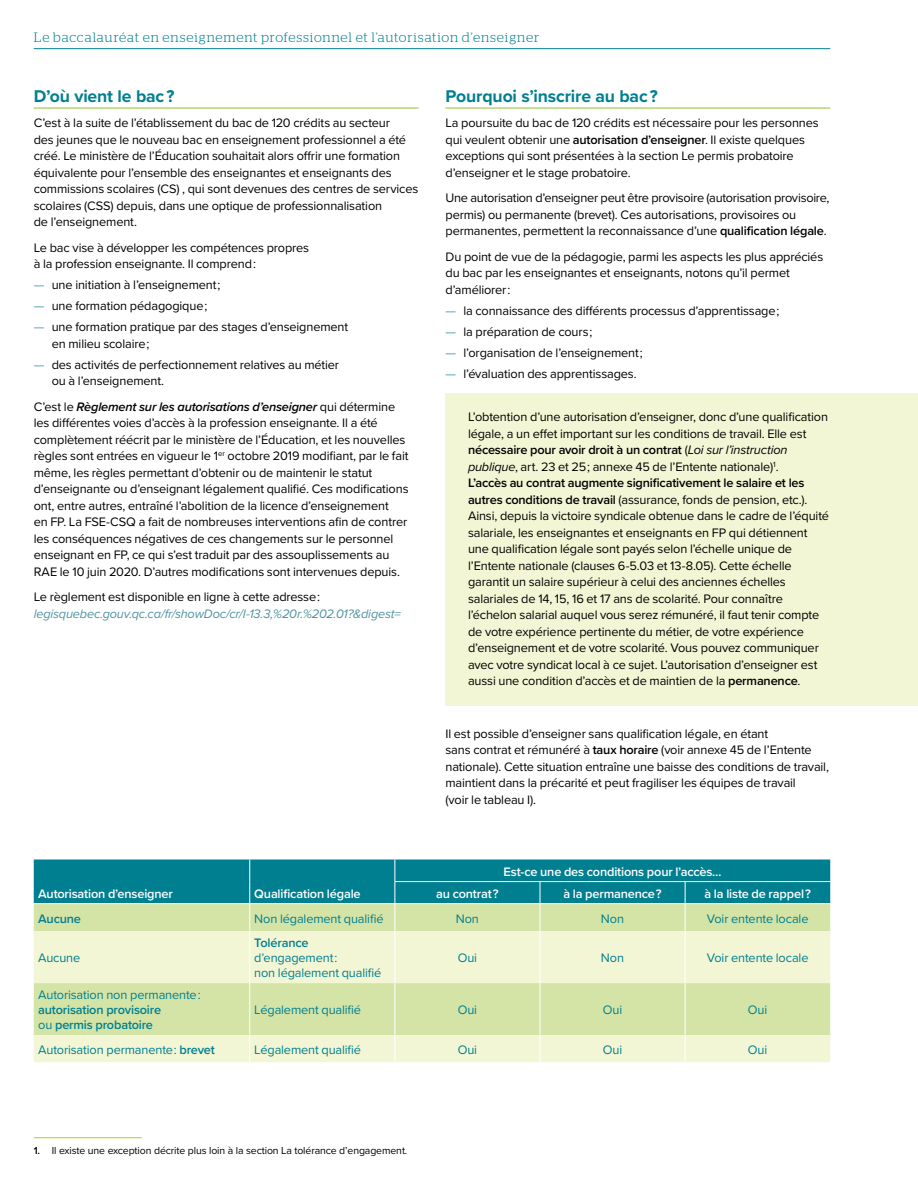
<style>
.page{position:relative;width:918px;height:1188px;background:#fff}
.page>*{position:absolute;margin:0;border:0;box-sizing:border-box;transform-origin:0 0}
.Titres_N1{font:700 17.7px "Proxima Nova";letter-spacing:-.01em;color:#007f90}
.t1{font:300 13.5px "Stag";letter-spacing:.065em;color:#007f90}
.Texte{font:12.75px/16.5px "Proxima Nova";letter-spacing:-.01em;color:#000}
.Texte___Encadrés{font:12.75px/16.5px "Proxima Nova";letter-spacing:-.01em;color:#000}
.Tableaux___Entrées{font:12.75px/15px "Proxima Nova";letter-spacing:-.01em;color:#007f90}
.Tableaux___Headers{font:600 12.75px "Proxima Nova";letter-spacing:-.015em;color:#fff}
.Texte-2{font:italic 12.75px/16.5px "Proxima Nova";letter-spacing:-.015em;color:#5093a3}
.Tableaux___Entrées-2{font:600 12.75px/15px "Proxima Nova";letter-spacing:-.015em;color:#007f90}
.Footnotes{font:10.5px "Proxima Nova";letter-spacing:-.01em;color:#000}
.s1{font-weight:300;color:#007f90}
.s2{font-weight:600;font-style:italic}
.s3{font-style:normal;color:#000}
.s4{font-weight:600}
.s5{font-style:italic}
.s6{font-weight:400}
</style>
<div class="page">
<hr style="left:34px;top:108px;width:384px;height:1px;background:#93c02d">
<hr style="left:34px;top:1137px;width:108px;height:1px;background:#b9ce1f">
<hr style="left:446px;top:108px;width:384px;height:1px;background:#93c02d">
<div style="left:446px;top:393px;width:472px;height:313px;background:#f3f6d4"></div>
<svg style="left:34px;top:931px;width:796px;height:131px;background:#e6eec2"></svg>
<hr style="left:249px;top:931px;width:1px;height:52px;background:#fff">
<hr style="left:394px;top:931px;width:1px;height:52px;background:#fff">
<hr style="left:540px;top:931px;width:1px;height:52px;background:#fff">
<hr style="left:249px;top:983px;width:1px;height:52px;background:#fff">
<hr style="left:394px;top:983px;width:1px;height:52px;background:#fff">
<hr style="left:540px;top:983px;width:1px;height:52px;background:#fff">
<svg style="left:34px;top:859px;width:796px;height:72px;background:#53a79a"></svg>
<hr style="left:685px;top:931px;width:1px;height:52px;background:#fff">
<hr style="left:685px;top:983px;width:1px;height:52px;background:#fff">
<svg style="left:249px;top:1035px;width:1px;height:27px"></svg>
<svg style="left:394px;top:1035px;width:1px;height:27px"></svg>
<svg style="left:540px;top:1035px;width:1px;height:27px"></svg>
<svg style="left:685px;top:1035px;width:1px;height:27px"></svg>
<hr style="left:394px;top:881px;width:146px;height:1px;background:#fff">
<hr style="left:540px;top:881px;width:145px;height:1px;background:#fff">
<hr style="left:685px;top:881px;width:145px;height:1px;background:#fff">
<hr style="left:34px;top:903px;width:216px;height:1px;background:#fff">
<hr style="left:250px;top:903px;width:145px;height:1px;background:#fff">
<hr style="left:395px;top:903px;width:145px;height:1px;background:#fff">
<hr style="left:540px;top:903px;width:145px;height:1px;background:#fff">
<hr style="left:685px;top:903px;width:145px;height:1px;background:#fff">
<hr style="left:34px;top:48px;width:796px;height:1px;background:#007f90">
<p class="t1" style="left:34px;top:30px;width:507px">Le baccalauréat en enseignement professionnel et l’autorisation d’enseigner</p>
<p class="Titres_N1" style="left:34px;top:83px;width:142px">D’où vient le bac ?</p>
<p class="Texte" style="left:34px;top:114px;width:386px">C’est à la suite de l’établissement du bac de 120 crédits au secteur<br>des jeunes que le nouveau bac en enseignement professionnel a été créé. Le ministère de l’Éducation souhaitait alors offrir une formation équivalente pour l’ensemble des enseignantes et enseignants des commissions scolaires (CS) , qui sont devenues des centres de services scolaires (CSS) depuis, dans une optique de professionnalisation<br>de l’enseignement.</p>
<p class="Texte" style="left:34px;top:239px;width:277px">Le bac vise à développer les compétences propres à la profession enseignante. Il comprend :</p>
<p class="Texte___Encadrés" style="left:34px;top:276px;width:188px"><span class="s1">—</span> une initiation à l’enseignement ;</p>
<p class="Texte___Encadrés" style="left:34px;top:297px;width:175px"><span class="s1">—</span> une formation pédagogique ;</p>
<p class="Texte___Encadrés" style="left:52px;top:318px;width:298px;text-indent:-18px"><span class="s1">—</span> une formation pratique par des stages d’enseignement en milieu scolaire ;</p>
<p class="Texte___Encadrés" style="left:52px;top:356px;width:289px;text-indent:-18px"><span class="s1">—</span> des activités de perfectionnement relatives au métier ou à l’enseignement.</p>
<p class="Texte" style="left:34px;top:398px;width:376px">C’est le <span class="s2">Règlement sur les autorisations d’enseigner</span> qui détermine les différentes voies d’accès à la profession enseignante. Il a été complètement réécrit par le ministère de l’Éducation, et les nouvelles règles sont entrées en vigueur le 1<sup>er</sup> octobre 2019 modifiant, par le fait même, les règles permettant d’obtenir ou de maintenir le statut d’enseignante ou d’enseignant légalement qualifié. Ces modifications ont, entre autres, entraîné l’abolition de la licence d’enseignement<br>en FP. La FSE-CSQ a fait de nombreuses interventions afin de contrer les conséquences négatives de ces changements sur le personnel enseignant en FP, ce qui s’est traduit par des assouplissements au RAE le 10 juin 2020. D’autres modifications sont intervenues depuis.</p>
<p class="Texte-2" style="left:34px;top:588px;width:369px"><span class="s3">Le règlement est disponible en ligne à cette adresse : </span>legisquebec.gouv.qc.ca/fr/showDoc/cr/I-13.3,%20r.%202.01?&amp;digest=</p>
<p class="Titres_N1" style="left:446px;top:83px;width:214px">Pourquoi s’inscrire au bac ?</p>
<p class="Texte" style="left:446px;top:114px;width:375px">La poursuite du bac de 120 crédits est nécessaire pour les personnes qui veulent obtenir une <span class="s4">autorisation d’enseigner</span>. Il existe quelques exceptions qui sont présentées à la section Le permis probatoire d’enseigner et le stage probatoire.</p>
<p class="Texte" style="left:446px;top:189px;width:385px">Une autorisation d’enseigner peut être provisoire (autorisation provisoire, permis) ou permanente (brevet). Ces autorisations, provisoires ou permanentes, permettent la reconnaissance d’une <span class="s4">qualification légale</span>.</p>
<p class="Texte" style="left:446px;top:248px;width:379px">Du point de vue de la pédagogie, parmi les aspects les plus appréciés du bac par les enseignantes et enseignants, notons qu’il permet d’améliorer :</p>
<p class="Texte___Encadrés" style="left:446px;top:302px;width:336px"><span class="s1">—</span> la connaissance des différents processus d’apprentissage ;</p>
<p class="Texte___Encadrés" style="left:446px;top:323px;width:149px"><span class="s1">—</span> la préparation de cours ;</p>
<p class="Texte___Encadrés" style="left:446px;top:344px;width:199px"><span class="s1">—</span> l’organisation de l’enseignement ;</p>
<p class="Texte___Encadrés" style="left:446px;top:365px;width:193px"><span class="s1">—</span> l’évaluation des apprentissages.</p>
<p class="Texte___Encadrés" style="left:468px;top:408px;width:363px">L’obtention d’une autorisation d’enseigner, donc d’une qualification légale, a un effet important sur les conditions de travail. Elle est <span class="s4">nécessaire pour avoir droit à un contrat</span> (<span class="s5">Loi sur l’instruction publique</span>, art. 23 et 25 ; annexe 45 de l’Entente nationale)<sup>1</sup>.<br><span class="s4">L’accès au contrat augmente significativement le salaire et les autres conditions de travail</span> (assurance, fonds de pension, etc.).<br>Ainsi, depuis la victoire syndicale obtenue dans le cadre de l’équité salariale, les enseignantes et enseignants en FP qui détiennent une qualification légale sont payés selon l’échelle unique de l’Entente nationale (clauses 6-5.03 et 13-8.05). Cette échelle garantit un salaire supérieur à celui des anciennes échelles salariales de 14, 15, 16 et 17 ans de scolarité. Pour connaître l’échelon salarial auquel vous serez rémunéré, il faut tenir compte de votre expérience pertinente du métier, de votre expérience d’enseignement et de votre scolarité. Vous pouvez communiquer avec votre syndicat local à ce sujet. L’autorisation d’enseigner est aussi une condition d’accès et de maintien de la <span class="s4">permanence</span>.</p>
<p class="Texte" style="left:446px;top:725px;width:385px">Il est possible d’enseigner sans qualification légale, en étant<br>sans contrat et rémunéré à <span class="s4">taux horaire</span> (voir annexe 45 de l’Entente nationale). Cette situation entraîne une baisse des conditions de travail, maintient dans la précarité et peut fragiliser les équipes de travail<br>(voir le tableau I).</p>
<p class="Tableaux___Headers" style="left:38px;top:884px;width:136px">Autorisation d’enseigner</p>
<p class="Tableaux___Headers" style="left:254px;top:884px;width:108px">Qualification légale</p>
<p class="Tableaux___Headers" style="left:503px;top:862px;width:220px">Est-ce une des conditions pour l’accès…</p>
<p class="Tableaux___Headers" style="left:436px;top:884px;width:64px">au contrat ?</p>
<p class="Tableaux___Headers" style="left:563px;top:884px;width:100px">à la permanence ?</p>
<p class="Tableaux___Headers" style="left:705px;top:884px;width:108px">à la liste de rappel ?</p>
<p class="Tableaux___Entrées-2" style="left:38px;top:910px;width:44px">Aucune</p>
<p class="Tableaux___Entrées" style="left:254px;top:910px;width:131px">Non légalement qualifié</p>
<p class="Tableaux___Entrées" style="left:456px;top:910px;width:25px">Non</p>
<p class="Tableaux___Entrées" style="left:601px;top:910px;width:25px">Non</p>
<p class="Tableaux___Entrées" style="left:707px;top:910px;width:103px">Voir entente locale</p>
<p class="Tableaux___Entrées" style="left:38px;top:950px;width:44px">Aucune</p>
<p class="Tableaux___Entrées" style="left:254px;top:935px;width:129px"><span class="s4">Tolérance </span>d’engagement :<br>non légalement qualifié</p>
<p class="Tableaux___Entrées" style="left:458px;top:950px;width:21px">Oui</p>
<p class="Tableaux___Entrées" style="left:601px;top:950px;width:25px">Non</p>
<p class="Tableaux___Entrées" style="left:707px;top:950px;width:103px">Voir entente locale</p>
<p class="Tableaux___Entrées-2" style="left:38px;top:987px;width:164px"><span class="s6">Autorisation non permanente : </span>autorisation provisoire<br><span class="s6">ou</span> permis probatoire</p>
<p class="Tableaux___Entrées" style="left:254px;top:1002px;width:108px">Légalement qualifié</p>
<p class="Tableaux___Entrées" style="left:458px;top:1002px;width:21px">Oui</p>
<p class="Tableaux___Entrées" style="left:603px;top:1002px;width:21px">Oui</p>
<p class="Tableaux___Entrées" style="left:748px;top:1002px;width:21px">Oui</p>
<p class="Tableaux___Entrées" style="left:38px;top:1041px;width:178px">Autorisation permanente : <span class="s4">brevet</span></p>
<p class="Tableaux___Entrées" style="left:254px;top:1041px;width:108px">Légalement qualifié</p>
<p class="Tableaux___Entrées" style="left:458px;top:1041px;width:21px">Oui</p>
<p class="Tableaux___Entrées" style="left:603px;top:1041px;width:21px">Oui</p>
<p class="Tableaux___Entrées" style="left:748px;top:1041px;width:21px">Oui</p>
<p class="Footnotes" style="left:34px;top:1143px;width:375px"><span class="s4">1.</span> Il existe une exception décrite plus loin à la section La tolérance d’engagement.</p>
</div>
